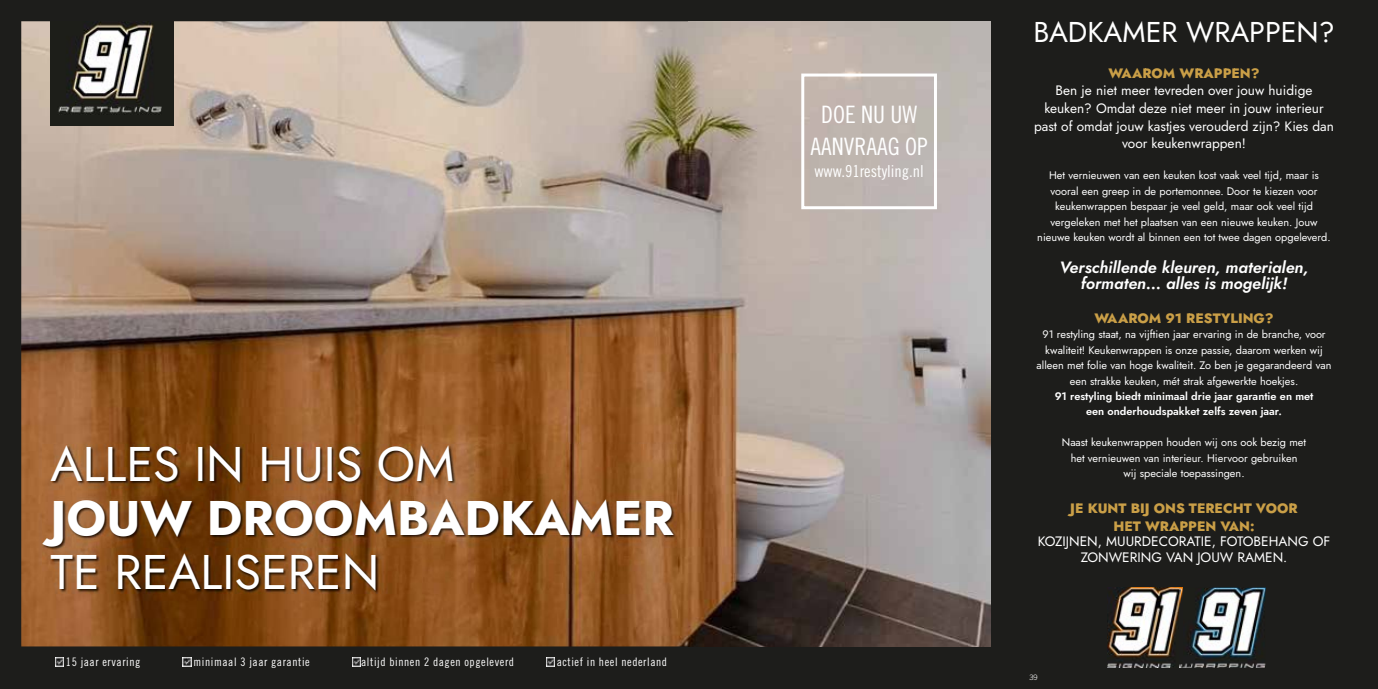
<style>
.page{position:relative;width:1378px;height:689px;background:#fff}
.page>*{position:absolute;margin:0;border:0;box-sizing:border-box;transform-origin:0 0}
.t1{font:48.6px "Jost";color:#fff}
.t2{font:700 48.6px "Jost";color:#fff}
.t3{font:28.65px "Jost";color:#fff}
.t4{font:24px/31.5px "Trade Gothic LT Std Cn 18";color:#fff;text-align:center}
.t5{font:16.5px "Trade Gothic LT Std Cn 18";color:#fff}
.t6{font:italic 600 16.35px/16.4px "Jost";color:#fff;text-align:center}
.t7{font:13.65px/17.7px "Jost";color:#fff;text-align:center}
.t8{font:800 13.65px/17.7px "Jost";color:#ca9f47;text-align:center}
.t9{font:11.7px "Trade Gothic LT Std Cn 18";letter-spacing:.05em;color:#fff}
.t10{font:10.95px/15.5px "Jost";color:#fff;text-align:center}
.t11{font:600 10.95px/15.5px "Jost";color:#fff;text-align:center}
.t12{font:300 7.5px "Trade Gothic LT Std";color:#fff}
</style>
<div class="page">
<div style="left:0;top:0;width:689px;height:689px;background:#1d1d1b"></div>
<img style="left:21px;top:21px;width:668px;height:625px">
<img style="left:43px;top:444px;width:633px;height:150px">
<svg style="left:55px;top:658px;width:8px;height:8px"></svg>
<svg style="left:183px;top:658px;width:8px;height:8px"></svg>
<svg style="left:353px;top:658px;width:8px;height:8px"></svg>
<svg style="left:546px;top:658px;width:8px;height:8px"></svg>
<img style="left:51px;top:21px;width:123px;height:105px">
<svg style="left:689px;top:0;width:689px;height:689px;background:#554f4b"></svg>
<div style="left:801px;top:74px;width:136px;height:135px;border:3px solid #fff"></div>
<img style="left:1108px;top:588px;width:157px;height:80px">
<img style="left:1179px;top:588px;width:4px;height:80px">
<h1 class="t1" style="left:51px;top:431px;width:405px">ALLES IN HUIS OM</h1>
<h1 class="t2" style="left:51px;top:485px;width:625px">JOUW DROOMBADKAMER</h1>
<h1 class="t1" style="left:51px;top:538px;width:330px">TE REALISEREN</h1>
<p class="t9" style="left:66px;top:655px;width:76px">15 jaar ervaring</p>
<p class="t9" style="left:193px;top:655px;width:118px">minimaal 3 jaar garantie</p>
<p class="t9" style="left:361px;top:655px;width:154px">altijd binnen 2 dagen opgeleverd</p>
<p class="t9" style="left:557px;top:655px;width:112px">actief in heel nederland</p>
<h3 class="t4" style="left:810px;top:98px;width:119px">DOE NU UW<br>AANVRAAG OP</h3>
<h3 class="t5" style="left:814px;top:161px;width:111px">www.91restyling.nl</h3>
<h2 class="t3" style="left:1033px;top:13px;width:303px">BADKAMER WRAPPEN?</h2>
<p class="t8" style="left:1108px;top:64px;width:153px">WAAROM WRAPPEN?</p>
<p class="t7" style="left:1034px;top:82px;width:301px">Ben je niet meer tevreden over jouw huidige keuken? Omdat deze niet meer in jouw interieur past of omdat jouw kastjes verouderd zijn? Kies dan voor keukenwrappen!</p>
<p class="t10" style="left:1037px;top:168px;width:295px">Het vernieuwen van een keuken kost vaak veel tijd, maar is vooral een greep in de portemonnee. Door te kiezen voor keukenwrappen bespaar je veel geld, maar ook veel tijd vergeleken met het plaatsen van een nieuwe keuken. Jouw nieuwe keuken wordt al binnen een tot twee dagen opgeleverd.</p>
<h3 class="t6" style="left:1059px;top:259px;width:250px">Verschillende kleuren, materialen, formaten... alles is mogelijk!</h3>
<p class="t8" style="left:1094px;top:309px;width:181px">WAAROM 91 RESTYLING?</p>
<p class="t10" style="left:1036px;top:327px;width:296px">91 restyling staat, na vijftien jaar ervaring in de branche, voor kwaliteit! Keukenwrappen is onze passie, daarom werken wij alleen met folie van hoge kwaliteit. Zo ben je gegarandeerd van een strakke keuken, mét strak afgewerkte hoekjes.</p>
<p class="t11" style="left:1054px;top:388px;width:260px">91 restyling biedt minimaal drie jaar garantie en met een onderhoudspakket zelfs zeven jaar.</p>
<p class="t10" style="left:1062px;top:435px;width:246px">Naast keukenwrappen houden wij ons ook bezig met het vernieuwen van interieur. Hiervoor gebruiken<br>wij speciale toepassingen.</p>
<p class="t8" style="left:1070px;top:499px;width:229px">JE KUNT BIJ ONS TERECHT VOOR<br>HET WRAPPEN VAN:</p>
<p class="t7" style="left:1037px;top:534px;width:294px;line-height:15.5px">KOZIJNEN, MUURDECORATIE, FOTOBEHANG OF<br>ZONWERING VAN JOUW RAMEN.</p>
<p class="t12" style="left:1029px;top:672px;width:10px">39</p>
</div>
